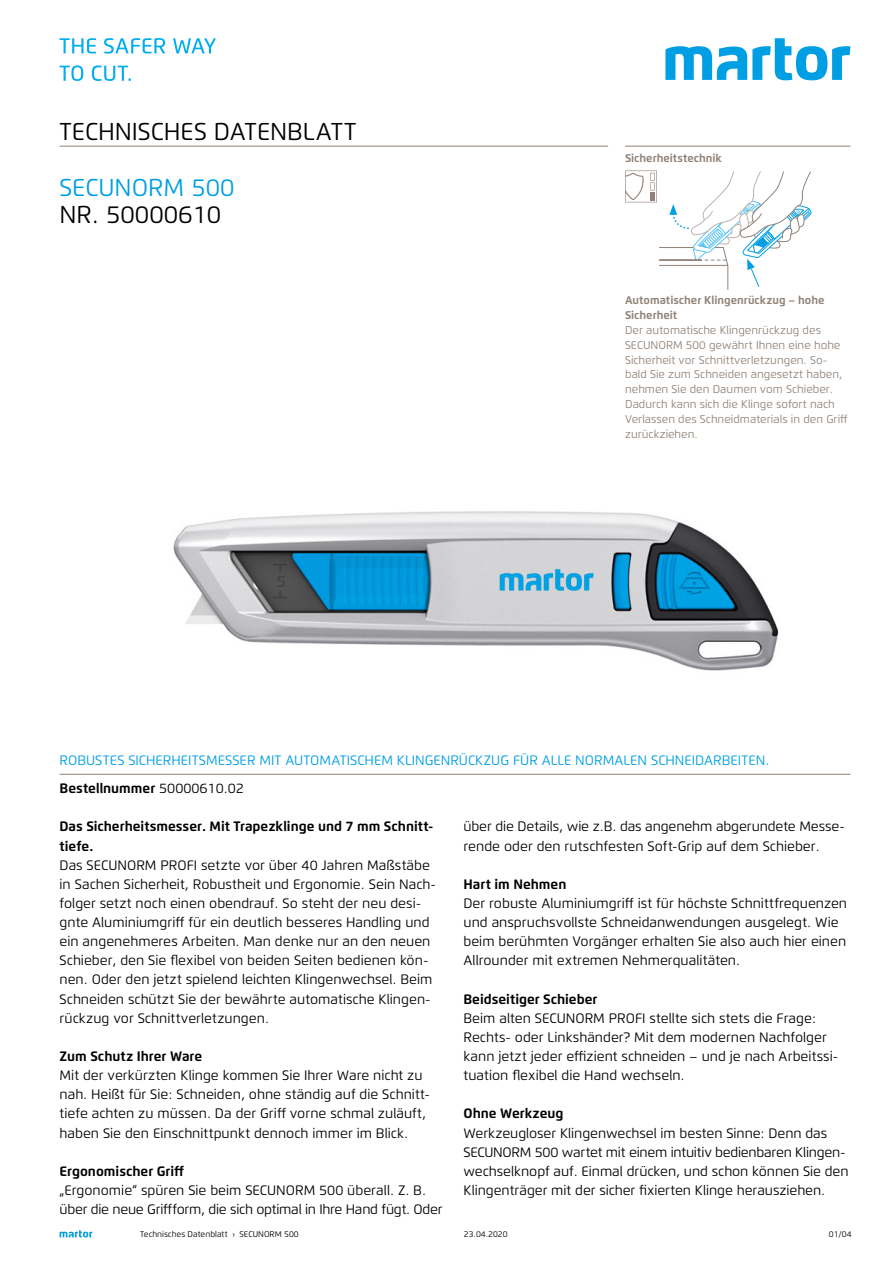
<style>
.page{position:relative;width:893px;height:1263px;background:#fff}
.page>*{position:absolute;margin:0;border:0;box-sizing:border-box;transform-origin:0 0}
._01_Head_Flexo_Reg_1{font:24.3px "Flexo";color:#000}
._01_Head_Flexo_Reg_1-2{font:24.3px "Flexo";color:#009fe3}
._02_Copy_Flexo_Reg_9{font:13.65px/19.2px "Flexo";color:#000}
._02_Copy_Flexo_Reg_9-2{font:13.65px "Flexo";color:#009fe3}
._02_Copy_Flexo_Bol_9{font:700 13.65px/19.2px "Flexo";color:#000}
._02_Copy_Flexo_Reg_9-3{font:700 13.65px "Flexo";color:#000}
._04_Tab_Flexo_Reg_7{font:11.25px/14.9px "Flexo";color:#908278}
._04_Tab_Flexo_Bol_7{font:700 11.25px/14.9px "Flexo";color:#908278}
._06_Navi_Flexo_Reg_5{font:8.25px "Flexo";color:#000}
.s1{font-weight:400}
.s2{font-weight:700}
</style>
<div class="page">
<svg style="left:60px;top:1230px;width:32px;height:7px"></svg>
<img style="left:173px;top:511px;width:606px;height:160px">
<svg style="left:625px;top:171px;width:187px;height:119px"></svg>
<div style="left:650px;top:192px;width:5px;height:8px;background:#908278"></div>
<svg style="left:665px;top:38px;width:185px;height:42px"></svg>
<hr style="left:60px;top:774px;width:790px;height:1px;background:#908278">
<hr style="left:625px;top:146px;width:225px;height:1px;background:#908278">
<hr style="left:60px;top:146px;width:548px;height:1px;background:#908278">
<svg style="left:60px;top:38px;width:36px;height:15px"></svg>
<svg style="left:104px;top:38px;width:61px;height:16px"></svg>
<svg style="left:173px;top:38px;width:43px;height:16px"></svg>
<svg style="left:60px;top:65px;width:23px;height:16px"></svg>
<svg style="left:92px;top:65px;width:39px;height:16px"></svg>
<p class="_01_Head_Flexo_Reg_1" style="left:60px;top:117px;width:298px">TECHNISCHES DATENBLATT</p>
<p class="_01_Head_Flexo_Reg_1-2" style="left:60px;top:172px;width:177px">SECUNORM 500</p>
<p class="_01_Head_Flexo_Reg_1" style="left:60px;top:200px;width:163px">NR. 50000610</p>
<p class="_04_Tab_Flexo_Bol_7" style="left:625px;top:150px;width:98px">Sicherheitstechnik</p>
<p class="_04_Tab_Flexo_Bol_7" style="left:625px;top:293px;width:201px">Automatischer Klingenrückzug – hohe<br>Sicherheit</p>
<p class="_04_Tab_Flexo_Reg_7" style="left:625px;top:322px;width:224px">Der automatische Klingenrückzug des SECUNORM 500 gewährt Ihnen eine hohe Sicherheit vor Schnittverletzungen. So&shy;bald Sie zum Schneiden angesetzt haben, nehmen Sie den Daumen vom Schieber.<br>Dadurch kann sich die Klinge sofort nach Verlassen des Schneidmaterials in den Griff zurückziehen.</p>
<p class="_02_Copy_Flexo_Reg_9-2" style="left:60px;top:752px;width:711px">ROBUSTES SICHERHEITSMESSER MIT AUTOMATISCHEM KLINGENRÜCKZUG FÜR ALLE NORMALEN SCHNEIDARBEITEN.</p>
<p class="_02_Copy_Flexo_Reg_9-3" style="left:60px;top:780px;width:186px">Bestellnummer <span class="s1">50000610.02</span></p>
<p class="_02_Copy_Flexo_Bol_9" style="left:60px;top:817px;width:375px">Das Sicherheitsmesser. Mit Trapezklinge und 7 mm Schnitt&shy;tiefe.</p>
<p class="_02_Copy_Flexo_Reg_9" style="left:60px;top:855px;width:378px">Das SECUNORM PROFI setzte vor über 40 Jahren Maßstäbe in Sachen Sicherheit, Robustheit und Ergonomie. Sein Nach&shy;folger setzt noch einen obendrauf. So steht der neu desi&shy;gnte Aluminiumgriff für ein deutlich besseres Handling und ein angenehmeres Arbeiten. Man denke nur an den neuen Schieber, den Sie flexibel von beiden Seiten bedienen kön&shy;nen. Oder den jetzt spielend leichten Klingenwechsel. Beim Schneiden schützt Sie der bewährte automatische Klingen&shy;rückzug vor Schnittverletzungen.</p>
<p class="_02_Copy_Flexo_Reg_9" style="left:60px;top:1047px;width:372px"><span class="s2">Zum Schutz Ihrer Ware<br></span>Mit der verkürzten Klinge kommen Sie Ihrer Ware nicht zu nah. Heißt für Sie: Schneiden, ohne ständig auf die Schnitt&shy;tiefe achten zu müssen. Da der Griff vorne schmal zuläuft, haben Sie den Einschnittpunkt dennoch immer im Blick.</p>
<p class="_02_Copy_Flexo_Reg_9" style="left:60px;top:1161px;width:385px"><span class="s2">Ergonomischer Griff<br></span>„Ergonomie“ spüren Sie beim SECUNORM 500 überall. Z. B. über die neue Griffform, die sich optimal in Ihre Hand fügt. Oder</p>
<p class="_06_Navi_Flexo_Reg_5" style="left:140px;top:1229px;width:160px">Technisches Datenblatt › SECUNORM 500</p>
<p class="_02_Copy_Flexo_Reg_9" style="left:463px;top:817px;width:383px">über die Details, wie z.B. das angenehm abgerundete Messe&shy;rende oder den rutschfesten Soft-Grip auf dem Schieber.</p>
<p class="_02_Copy_Flexo_Reg_9" style="left:463px;top:874px;width:385px"><span class="s2">Hart im Nehmen<br></span>Der robuste Aluminiumgriff ist für höchste Schnittfrequenzen und anspruchsvollste Schneidanwendungen ausgelegt. Wie beim berühmten Vorgänger erhalten Sie also auch hier einen Allrounder mit extremen Nehmerqualitäten.</p>
<p class="_02_Copy_Flexo_Reg_9" style="left:463px;top:989px;width:376px"><span class="s2">Beidseitiger Schieber<br></span>Beim alten SECUNORM PROFI stellte sich stets die Frage:<br>Rechts- oder Linkshänder? Mit dem modernen Nachfolger kann jetzt jeder effizient schneiden – und je nach Arbeitssi&shy;tuation flexibel die Hand wechseln.</p>
<p class="_02_Copy_Flexo_Reg_9" style="left:463px;top:1104px;width:387px"><span class="s2">Ohne Werkzeug<br></span>Werkzeugloser Klingenwechsel im besten Sinne: Denn das SECUNORM 500 wartet mit einem intuitiv bedienbaren Klingen&shy;wechselknopf auf. Einmal drücken, und schon können Sie den Klingenträger mit der sicher fixierten Klinge herausziehen.</p>
<p class="_06_Navi_Flexo_Reg_5" style="left:464px;top:1229px;width:45px">23.04.2020</p>
<p class="_06_Navi_Flexo_Reg_5" style="left:829px;top:1229px;width:24px">01/04</p>
</div>
